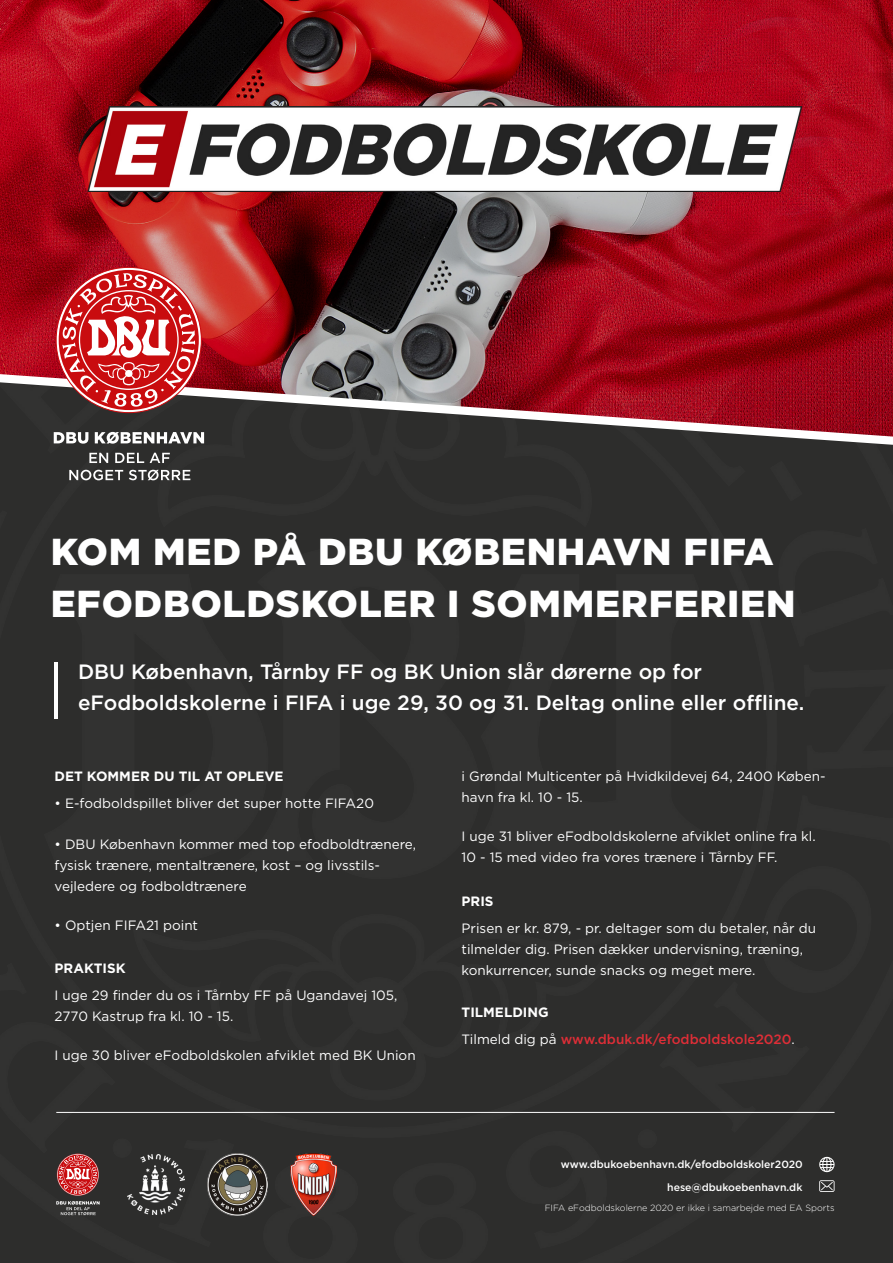
<style>
.page{position:relative;width:893px;height:1263px;background:#fff}
.page>*{position:absolute;margin:0;border:0;box-sizing:border-box;transform-origin:0 0}
.t1{font:900 37.5px/51.9px "Gotham";letter-spacing:.02em;color:#fff}
.t2{font:500 20.7px/31.5px "Gotham";color:#fff}
.t3{font:13.5px/21px "Gotham";color:#fff}
.t4{font:500 13.5px/27px "Gotham";color:#de2e37}
.t5{font:700 13.5px "Gotham";color:#fff}
.t6{font:500 10.5px/22.5px "Gotham";color:#fff;text-align:right}
.t7{font:300 9px "Gotham";color:#fff}
.s1{font-weight:700;color:#fff}
.s2{font-weight:400;color:#fff}
</style>
<div class="page">
<div style="left:0;top:449px;width:893px;height:814px;background:#2d2d2c"></div>
<svg style="left:0;top:0;width:893px;height:449px"></svg>
<svg style="left:0;top:374px;width:893px;height:71px"></svg>
<hr style="left:55px;top:662px;width:3px;height:56px;background:#fff">
<hr style="left:56px;top:1112px;width:778px;height:1px;background:#fff">
<img style="left:88px;top:107px;width:717px;height:84px">
<svg style="left:89px;top:453px;width:19px;height:10px"></svg>
<svg style="left:115px;top:453px;width:29px;height:10px"></svg>
<svg style="left:150px;top:453px;width:20px;height:10px"></svg>
<svg style="left:69px;top:470px;width:54px;height:10px"></svg>
<svg style="left:129px;top:470px;width:61px;height:10px"></svg>
<svg style="left:54px;top:432px;width:34px;height:12px"></svg>
<svg style="left:95px;top:432px;width:109px;height:12px"></svg>
<svg style="left:56px;top:267px;width:146px;height:146px"></svg>
<svg style="left:819px;top:1157px;width:15px;height:15px"></svg>
<svg style="left:819px;top:1180px;width:15px;height:12px"></svg>
<svg style="left:56px;top:1154px;width:44px;height:61px"></svg>
<img style="left:127px;top:1155px;width:57px;height:59px">
<img style="left:290px;top:1154px;width:46px;height:61px">
<img style="left:207px;top:1154px;width:61px;height:61px">
<h1 class="t1" style="left:51px;top:525px;width:746px">KOM MED PÅ DBU KØBENHAVN FIFA<br>EFODBOLDSKOLER I SOMMERFERIEN</h1>
<h2 class="t2" style="left:78px;top:655px;width:728px">DBU København, Tårnby FF og BK Union slår dørerne op for eFodboldskolerne i FIFA i uge 29, 30 og 31. Deltag online eller offline.</h2>
<p class="t5" style="left:55px;top:767px;width:231px">DET KOMMER DU TIL AT OPLEVE</p>
<p class="t3" style="left:55px;top:792px;width:321px">• E-fodboldspillet bliver det super hotte FIFA20</p>
<p class="t3" style="left:55px;top:833px;width:363px">• DBU København kommer med top efodboldtrænere, fysisk trænere, mentaltrænere, kost – og livsstils&shy;vejledere og fodboldtrænere</p>
<p class="t3" style="left:55px;top:914px;width:145px">• Optjen FIFA21 point</p>
<p class="t5" style="left:55px;top:959px;width:72px">PRAKTISK</p>
<p class="t3" style="left:55px;top:984px;width:344px">I uge 29 finder du os i Tårnby FF på Ugandavej 105,<br>2770 Kastrup fra kl. 10 - 15.</p>
<p class="t3" style="left:55px;top:1044px;width:363px">I uge 30 bliver eFodboldskolen afviklet med BK Union</p>
<p class="t3" style="left:462px;top:765px;width:366px">i Grøndal Multicenter på Hvidkildevej 64, 2400 Køben&shy;havn fra kl. 10 - 15.</p>
<p class="t3" style="left:462px;top:825px;width:356px">I uge 31 bliver eFodboldskolerne afviklet online fra kl.<br>10 - 15 med video fra vores trænere i Tårnby FF.</p>
<p class="t5" style="left:462px;top:892px;width:33px">PRIS</p>
<p class="t3" style="left:462px;top:917px;width:356px">Prisen er kr. 879, - pr. deltager som du betaler, når du tilmelder dig. Prisen dækker undervisning, træning, konkurrencer, sunde snacks og meget mere.</p>
<p class="t4" style="left:462px;top:998px;width:335px"><span class="s1">TILMELDING<br></span><span class="s2">Tilmeld dig på</span> www.dbuk.dk/efodboldskole2020<span class="s2">.</span></p>
<p class="t6" style="left:561px;top:1153px;width:243px">www.dbukoebenhavn.dk/efodboldskoler2020 hese@dbukoebenhavn.dk</p>
<p class="t7" style="left:545px;top:1202px;width:291px">FIFA eFodboldskolerne 2020 er ikke i samarbejde med EA Sports</p>
</div>
